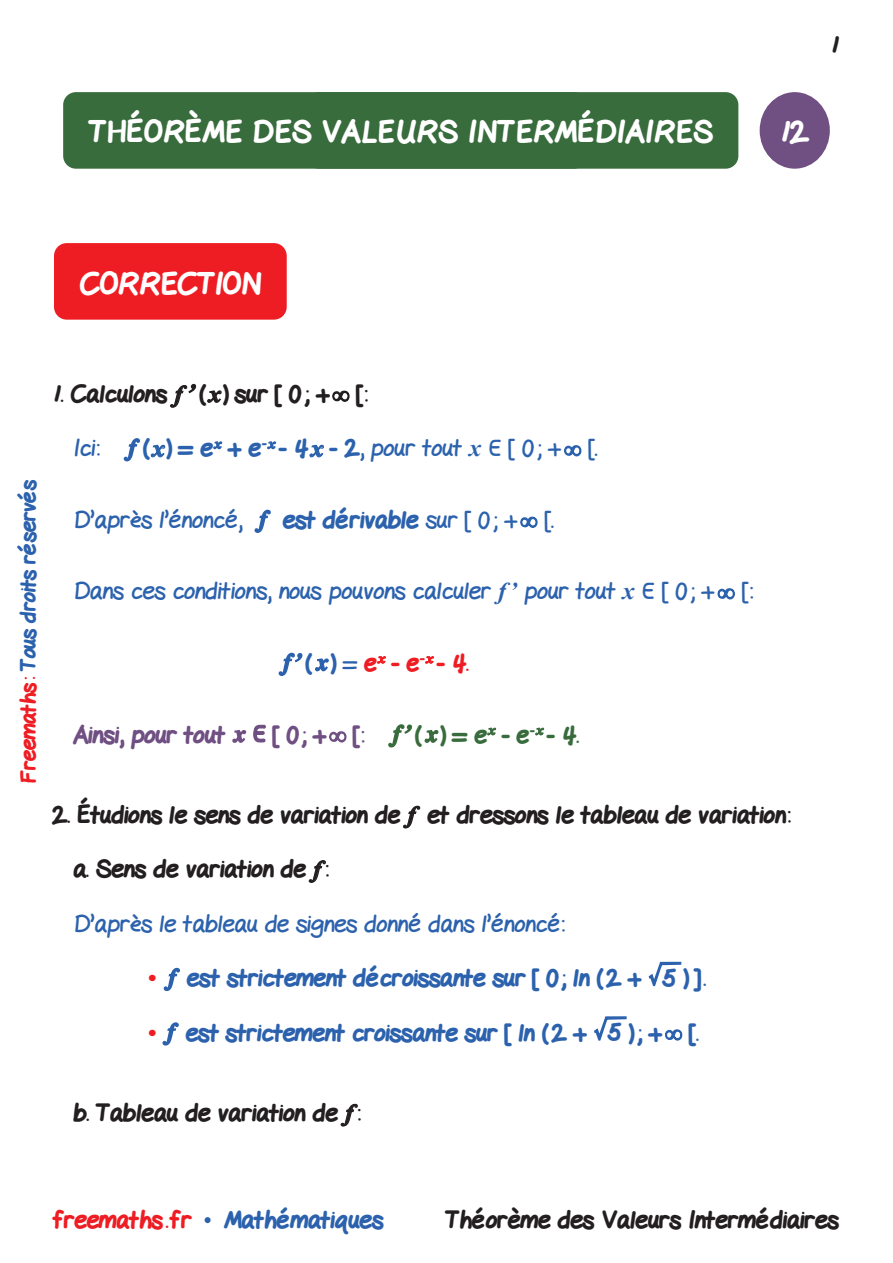
<style>
.page{position:relative;width:893px;height:1263px;background:#fff}
.page>*{position:absolute;margin:0;border:0;box-sizing:border-box;transform-origin:0 0}
.t1{font:800 30px "Gel Pen";letter-spacing:.02em;color:#fff}
.t2{font:800 30px "Gel Pen";color:#fff}
.Texte-Ennonce{font:800 24px "Gel Pen";color:#231f20}
.Texte{font:24px "Gel Pen";color:#2c62ad}
.Texte-Ennonce-2{font:800 24px "Gel Pen";letter-spacing:-.005em;color:#2c62ad}
.Texte-corr{font:800 24px "Gel Pen";letter-spacing:-.005em;color:#2c62ad}
.Texte-2{font:800 24px "Gel Pen";letter-spacing:-.005em;color:#2c62ad}
.Texte-3{font:800 24px "Gel Pen";letter-spacing:-.005em;color:#704f83}
.Texte-corr-2{font:800 24px "Gel Pen";color:#ee1d23}
.Texte-4{font:800 24px "Gel Pen";color:#386c3d}
.t3{font:800 21px "Gel Pen";letter-spacing:-.01em;color:#2c62ad}
.s1{color:#ee1d23}
.s2{font-family:"Times New Roman";font-weight:700;font-style:italic}
.s3{color:#fff}
.s4{font-weight:800}
.s5{font-weight:400}
.s6{color:#2c62ad}
.s7{font-weight:400;color:#2c62ad}
.s8{font-family:"Times New Roman";font-weight:700;color:#ee1d23}
.s9{font-family:"Times New Roman";font-weight:400}
</style>
<div class="page">
<div style="left:54px;top:243px;width:233px;height:77px;background:#ee1d23;border-radius:13px"></div>
<div style="left:760px;top:92px;width:70px;height:77px;background:#704f83;border-radius:50%"></div>
<div style="left:63px;top:92px;width:675px;height:77px;background:#386c3d;border-radius:13px"></div>
<svg style="left:188px;top:383px;width:9px;height:11px"></svg>
<svg style="left:332px;top:390px;width:18px;height:12px"></svg>
<svg style="left:123px;top:438px;width:17px;height:24px"></svg>
<svg style="left:564px;top:445px;width:18px;height:12px"></svg>
<svg style="left:254px;top:509px;width:17px;height:24px"></svg>
<svg style="left:520px;top:516px;width:18px;height:12px"></svg>
<svg style="left:717px;top:588px;width:18px;height:12px"></svg>
<svg style="left:278px;top:652px;width:25px;height:24px"></svg>
<svg style="left:315px;top:658px;width:14px;height:14px"></svg>
<svg style="left:232px;top:724px;width:34px;height:19px"></svg>
<svg style="left:329px;top:731px;width:18px;height:12px"></svg>
<svg style="left:388px;top:724px;width:25px;height:24px"></svg>
<svg style="left:424px;top:729px;width:15px;height:14px"></svg>
<svg style="left:163px;top:967px;width:17px;height:24px"></svg>
<svg style="left:648px;top:961px;width:34px;height:26px"></svg>
<svg style="left:162px;top:1022px;width:17px;height:24px"></svg>
<svg style="left:594px;top:1016px;width:33px;height:25px"></svg>
<svg style="left:665px;top:1029px;width:18px;height:12px"></svg>
<p class="t1" style="left:89px;top:109px;width:626px">THÉORÈME DES VALEURS INTERMÉDIAIRES</p>
<p class="t1" style="left:779px;top:109px;width:32px">12</p>
<p class="t1" style="left:406px;top:109px;width:83px">TITRE</p>
<p class="Texte-Ennonce" style="left:830px;top:26px;width:10px">1</p>
<p class="t2" style="left:80px;top:260px;width:183px">CORRECTION</p>
<p class="t3" style="left:12px;top:783px;width:305px;rotate:-90deg"><span class="s1">Freemaths:</span> Tous droits réservés</p>
<p class="Texte-Ennonce" style="left:52px;top:375px;width:317px">1. Calculons <span class="s2">f</span> <span class="s3">(</span> <span class="s2">x</span> ) sur [ 0; + [:</p>
<p class="Texte" style="left:73px;top:428px;width:28px">Ici:</p>
<p class="Texte" style="left:143px;top:428px;width:456px"><span class="s4">(</span><span class="s2">x</span><span class="s4">) = e</span><sup>x</sup> <span class="s4">+ e</span><sup>-</sup><sup>x</sup> <span class="s4">- 4</span><span class="s2">x</span> <span class="s4">- 2</span>, pour tout <span class="s2">x</span> ı [ 0; + [.</p>
<p class="Texte" style="left:73px;top:500px;width:171px">D’après l’énoncé,</p>
<p class="Texte-2" style="left:283px;top:501px;width:272px">est dérivable <span class="s5">sur [ 0 ; + [.</span></p>
<p class="Texte" style="left:73px;top:571px;width:681px">Dans ces conditions, nous pouvons calculer <span class="s2">f’</span> pour tout <span class="s2">x</span> ı [ 0 ; + [:</p>
<p class="Texte-corr-2" style="left:305px;top:644px;width:165px"><span class="s6">( )</span> <span class="s7">=</span> e<sup>x</sup> - e<sup>-</sup><sup>x</sup> - 4.</p>
<p class="Texte-3" style="left:73px;top:715px;width:153px">Ainsi, pour tout</p>
<p class="Texte-3" style="left:273px;top:715px;width:93px">[ 0; + [:</p>
<p class="Texte-4" style="left:415px;top:715px;width:165px">( ) = e<sup>x</sup> - e<sup>-</sup><sup>x</sup> - 4.</p>
<p class="Texte-Ennonce" style="left:52px;top:796px;width:740px">2. Étudions le sens de variation de <span class="s2">f</span> et dressons le tableau de variation:</p>
<p class="Texte-Ennonce" style="left:73px;top:850px;width:257px">a. Sens de variation de <span class="s2">f</span> :</p>
<p class="Texte" style="left:73px;top:904px;width:493px">D’après le tableau de signes donné dans l’énoncé:</p>
<p class="Texte-Ennonce-2" style="left:148px;top:959px;width:495px"><span class="s8">•</span> est strictement décroissante sur [ 0; ln (2 +</p>
<p class="Texte-Ennonce-2" style="left:664px;top:959px;width:44px">5 ) ].</p>
<p class="Texte-corr" style="left:148px;top:1014px;width:440px"><span class="s8">•</span> est strictement croissante sur [ ln (2 +</p>
<p class="Texte-Ennonce-2" style="left:609px;top:1014px;width:91px">5 ); + [.</p>
<p class="Texte-Ennonce" style="left:73px;top:1094px;width:289px">b. Tableau de variation de <span class="s2">f</span> :</p>
<p class="Texte-Ennonce-2" style="left:54px;top:1201px;width:331px"><span class="s1">freemaths . fr</span> <span class="s9">•</span> Mathématiques</p>
<p class="Texte-Ennonce" style="left:446px;top:1201px;width:395px">Théorème des Valeurs Intermédiaires</p>
</div>
